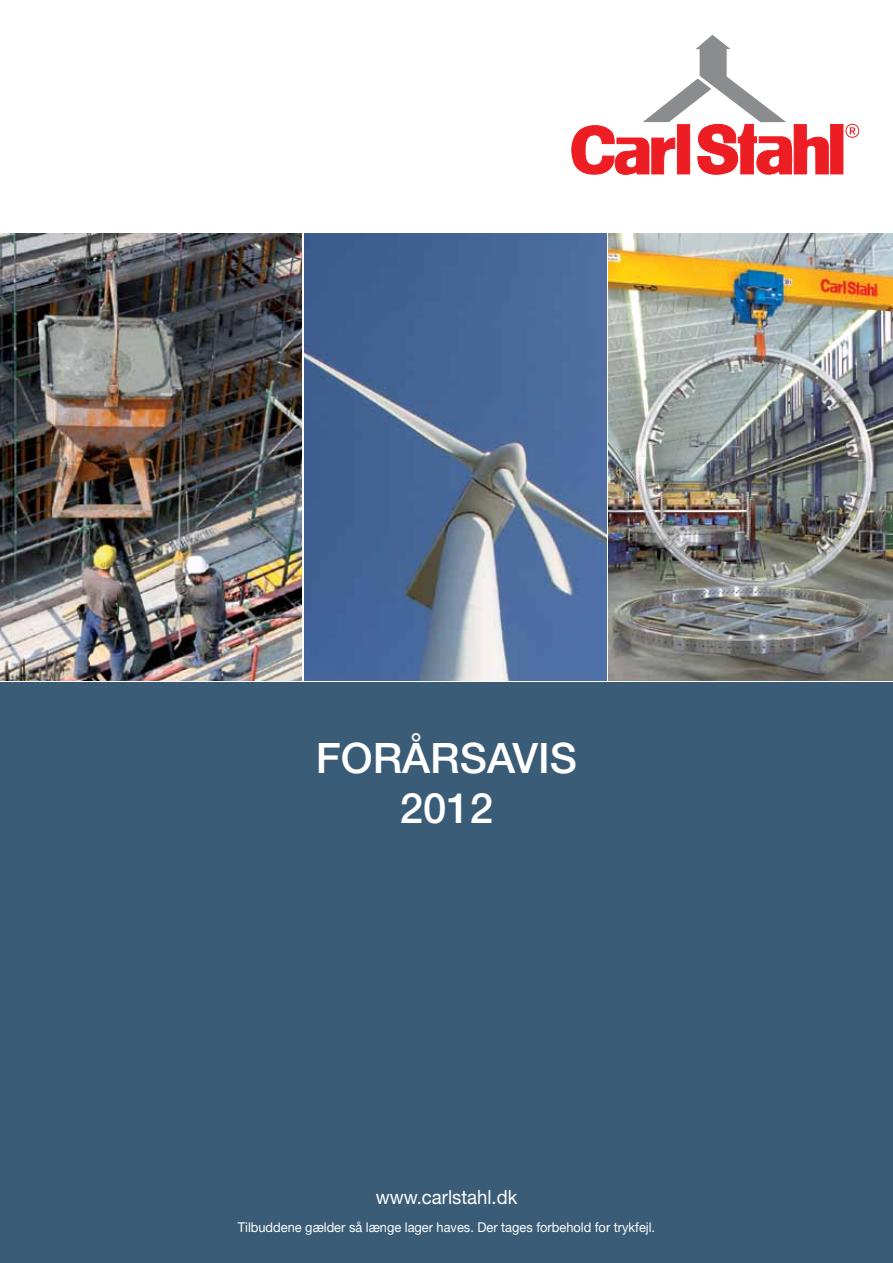
<style>
.page{position:relative;width:893px;height:1263px;background:#fff}
.page>*{position:absolute;margin:0;border:0;box-sizing:border-box;transform-origin:0 0}
.t1{font:500 42px/50.4px "Helvetica Neue";color:#fff;text-align:center}
.t2{font:19.5px "Helvetica Neue";color:#fff;scale:.95 1}
.t3{font:13.5px "Helvetica Neue";color:#fff;scale:.95 1}
</style>
<div class="page">
<img style="left:0;top:234px;width:302px;height:447px">
<div style="left:0;top:683px;width:893px;height:580px;background:#3a5c76"></div>
<img style="left:304px;top:234px;width:302px;height:447px">
<img style="left:608px;top:234px;width:285px;height:447px">
<div style="left:830px;top:124px;width:13px;height:50px;background:#ed1d24;border:1px solid #ed1d24"></div>
<svg style="left:572px;top:35px;width:256px;height:140px"></svg>
<svg style="left:850px;top:127px;width:5px;height:8px"></svg>
<div style="left:846px;top:124px;width:13px;height:14px;border:1px solid #ed1d24;border-radius:50%"></div>
<h1 class="t1" style="left:316px;top:732px;width:263px">FORÅRSAVIS<br>2012</h1>
<h2 class="t2" style="left:376px;top:1185px;width:151px">www.carlstahl.dk</h2>
<p class="t3" style="left:238px;top:1219px;width:441px">Tilbuddene gælder så længe lager haves. Der tages forbehold for trykfejl.</p>
</div>
